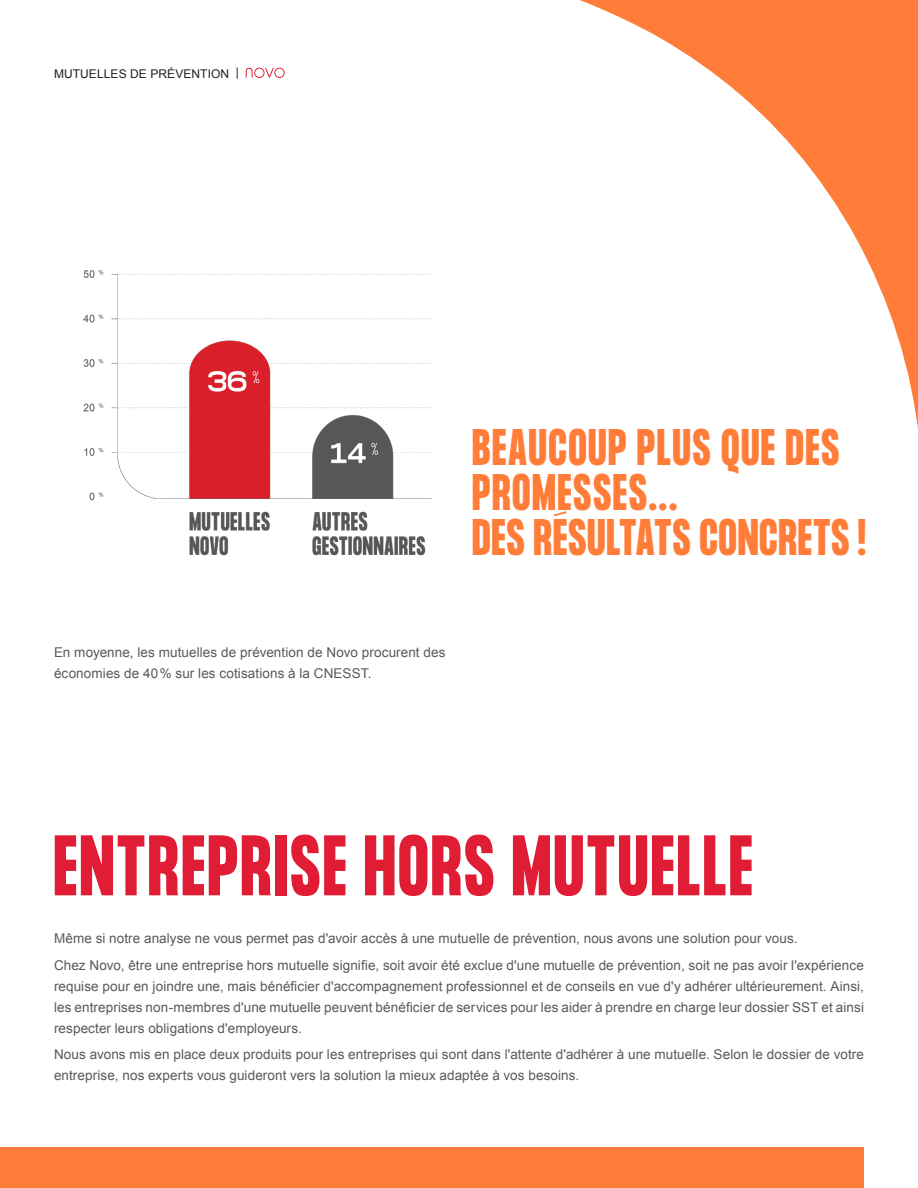
<style>
.page{position:relative;width:918px;height:1188px;background:#fff}
.page>*{position:absolute;margin:0;border:0;box-sizing:border-box;transform-origin:0 0}
.Titre_section__T1{font:700 75px "Formula Condensed";letter-spacing:.045em;color:#e01d35}
.T3{font:700 45px/45px "Formula Condensed";letter-spacing:.045em;color:#ff7d38}
.Texte_courrant{font:13.5px/21px "Arial";letter-spacing:.005em;color:#58595b}
.t1{font:12px "Arial";letter-spacing:.005em;color:#231f20}
</style>
<div class="page">
<div style="left:0;top:1148px;width:864px;height:40px;background:#ff7d38"></div>
<svg style="left:579px;top:0;width:339px;height:429px"></svg>
<img style="left:83px;top:270px;width:349px;height:286px">
<svg style="left:246px;top:68px;width:39px;height:10px"></svg>
<p class="t1" style="left:54px;top:66px;width:187px">MUTUELLES DE PRÉVENTION |</p>
<p class="T3" style="left:472px;top:427px;width:395px">BEAUCOUP PLUS QUE DES<br>PROMESSES...<br>DES RÉSULTATS CONCRETS !</p>
<p class="Texte_courrant" style="left:54px;top:642px;width:393px">En moyenne, les mutuelles de prévention de Novo procurent des économies de 40% sur les cotisations à la CNESST.</p>
<p class="Titre_section__T1" style="left:54px;top:821px;width:700px">ENTREPRISE HORS MUTUELLE</p>
<p class="Texte_courrant" style="left:54px;top:928px;width:745px">Même si notre analyse ne vous permet pas d'avoir accès à une mutuelle de prévention, nous avons une solution pour vous.</p>
<p class="Texte_courrant" style="left:54px;top:955px;width:812px;text-align:justify">Chez Novo, être une entreprise hors mutuelle signifie, soit avoir été exclue d'une mutuelle de prévention, soit ne pas avoir l'expérience requise pour en joindre une, mais bénéficier d'accompagnement professionnel et de conseils en vue d'y adhérer ultérieurement. Ainsi, les entreprises non-membres d'une mutuelle peuvent bénéficier de services pour les aider à prendre en charge leur dossier SST et ainsi respecter leurs obligations d'employeurs.</p>
<p class="Texte_courrant" style="left:54px;top:1044px;width:811px">Nous avons mis en place deux produits pour les entreprises qui sont dans l'attente d'adhérer à une mutuelle. Selon le dossier de votre entreprise, nos experts vous guideront vers la solution la mieux adaptée à vos besoins.</p>
</div>
